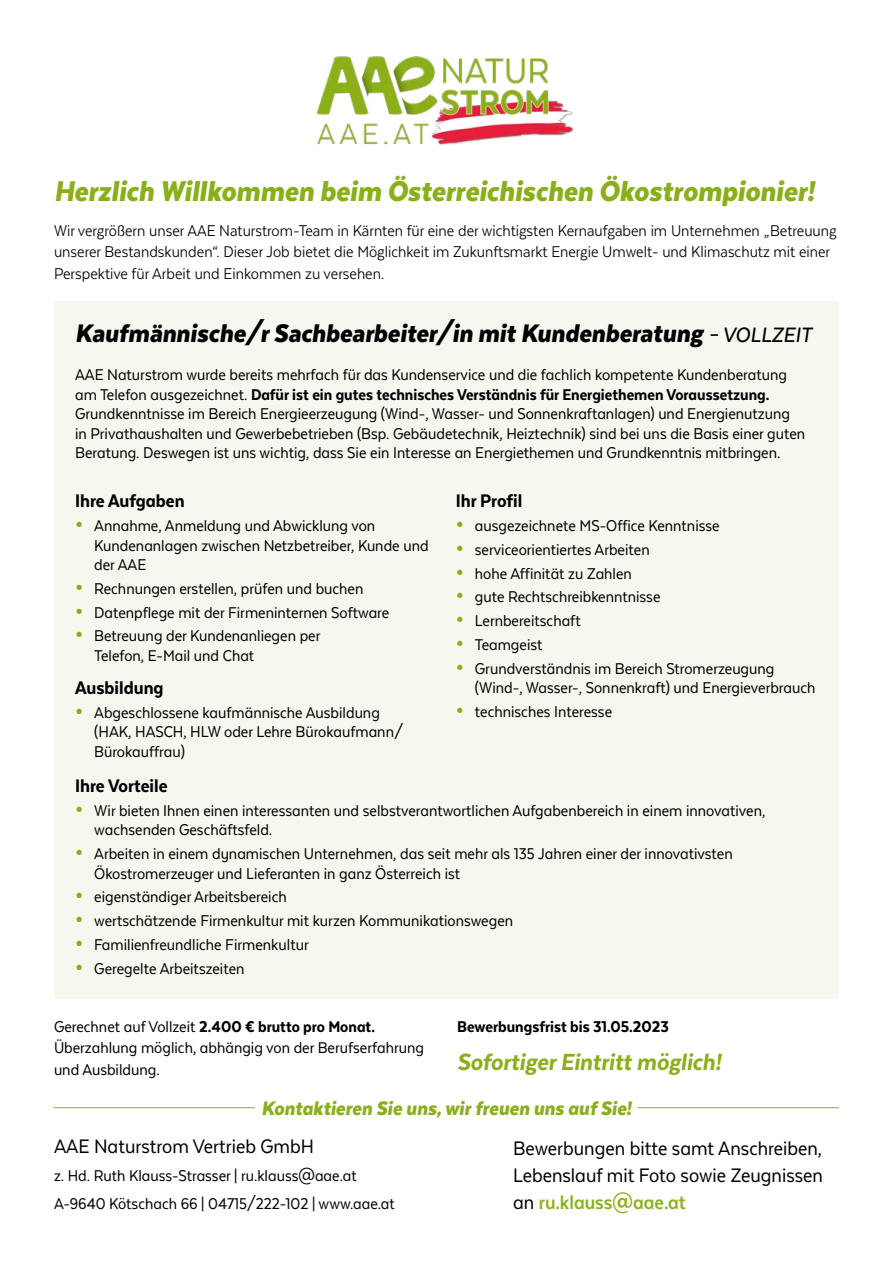
<style>
.page{position:relative;width:893px;height:1263px;background:#fff}
.page>*{position:absolute;margin:0;border:0;box-sizing:border-box;transform-origin:0 0}
.t1{font:italic 900 33px "Texta Narrow";color:#8baf1a}
.t2{font:italic 900 29.25px "Texta Narrow Alt";color:#000}
.t3{font:italic 800 27px "Texta Narrow Alt";color:#8baf1a}
.t4{font:22.5px/27px "Texta Narrow Alt";color:#000;text-align:justify}
.t5{font:italic 900 22.5px "Texta Narrow";color:#8baf1a}
.t6{font:800 21px "Texta Narrow Alt";color:#000}
.t7{font:18px/23.7px "Texta Narrow Alt";color:#000}
.t8{font:18px/21.6px "Texta Narrow";color:#000}
.t9{font:800 18px "Texta Narrow Alt";color:#000}
.s1{font-weight:500;font-size:24px}
.s2{font-weight:800}
.s3{font-weight:700;color:#8baf1a}
</style>
<div class="page">
<img style="left:316px;top:56px;width:258px;height:89px">
<div style="left:54px;top:301px;width:785px;height:698px;background:#f6f8ef;border-radius:4px"></div>
<hr style="left:54px;top:1107px;width:200px;height:1px;background:#8baf1a">
<hr style="left:638px;top:1107px;width:201px;height:1px;background:#8baf1a">
<h1 class="t1" style="left:54px;top:174px;width:762px">Herzlich Willkommen beim Österreichischen Ökostrompionier!</h1>
<p class="t8" style="left:54px;top:219px;width:784px">Wir vergrößern unser AAE Naturstrom-Team in Kärnten für eine der wichtigsten Kernaufgaben im Unternehmen „Betreuung unserer Bestandskunden“. Dieser Job bietet die Möglichkeit im Zukunftsmarkt Energie Umwelt- und Klimaschutz mit einer<br>Perspektive für Arbeit und Einkommen zu versehen.</p>
<h2 class="t2" style="left:75px;top:318px;width:738px">Kaufmännische/r Sachbearbeiter/in mit Kundenberatung <span class="s1">– VOLLZEIT</span></h2>
<p class="t7" style="left:75px;top:365px;width:732px;line-height:19.5px">AAE Naturstrom wurde bereits mehrfach für das Kundenservice und die fachlich kompetente Kundenberatung am Telefon ausgezeichnet. <span class="s2">Dafür ist ein gutes technisches Verständnis für Energiethemen Voraussetzung.<br></span>Grundkenntnisse im Bereich Energieerzeugung (Wind-, Wasser- und Sonnenkraftanlagen) und Energienutzung in Privathaushalten und Gewerbebetrieben (Bsp. Gebäudetechnik, Heiztechnik) sind bei uns die Basis einer guten Beratung. Deswegen ist uns wichtig, dass Sie ein Interesse an Energiethemen und Grundkenntnis mitbringen.</p>
<p class="t6" style="left:456px;top:490px;width:68px">Ihr Profil</p>
<p class="t7" style="left:475px;top:514px;width:301px">ausgezeichnete MS-Office Kenntnisse serviceorientiertes Arbeiten<br>hohe Affinität zu Zahlen<br>gute Rechtschreibkenntnisse<br>Lernbereitschaft<br>Teamgeist<br>Grundverständnis im Bereich Stromerzeugung</p>
<p class="t7" style="left:475px;top:676px;width:342px">(Wind-, Wasser-, Sonnenkraft) und Energieverbrauch technisches Interesse</p>
<p class="t6" style="left:75px;top:490px;width:111px">Ihre Aufgaben</p>
<p class="t7" style="left:94px;top:516px;width:336px;line-height:19.5px">Annahme, Anmeldung und Abwicklung von<br>Kundenanlagen zwischen Netzbetreiber, Kunde und der AAE</p>
<p class="t7" style="left:94px;top:576px;width:296px">Rechnungen erstellen, prüfen und buchen<br>Datenpflege mit der Firmeninternen Software<br>Betreuung der Kundenanliegen per</p>
<p class="t7" style="left:94px;top:643px;width:162px">Telefon, E-Mail und Chat</p>
<p class="t6" style="left:75px;top:677px;width:90px">Ausbildung</p>
<p class="t7" style="left:94px;top:702px;width:311px;line-height:19.5px">Abgeschlossene kaufmännische Ausbildung (HAK, HASCH, HLW oder Lehre Bürokaufmann/<br>Bürokauffrau)</p>
<p class="t6" style="left:75px;top:775px;width:94px">Ihre Vorteile</p>
<p class="t7" style="left:94px;top:801px;width:673px;line-height:19.5px">Wir bieten Ihnen einen interessanten und selbstverantwortlichen Aufgabenbereich in einem innovativen, wachsenden Geschäftsfeld.</p>
<p class="t7" style="left:94px;top:844px;width:640px;line-height:19.5px">Arbeiten in einem dynamischen Unternehmen, das seit mehr als 135 Jahren einer der innovativsten<br>Ökostromerzeuger und Lieferanten in ganz Österreich ist</p>
<p class="t7" style="left:94px;top:885px;width:420px">eigenständiger Arbeitsbereich<br>wertschätzende Firmenkultur mit kurzen Kommunikationswegen Familienfreundliche Firmenkultur<br>Geregelte Arbeitszeiten</p>
<p class="t7" style="left:54px;top:1015px;width:371px;line-height:21.6px">Gerechnet auf Vollzeit <span class="s2">2.400 € brutto pro Monat.<br></span>Überzahlung möglich, abhängig von der Berufserfahrung und Ausbildung.</p>
<p class="t9" style="left:457px;top:1017px;width:213px">Bewerbungsfrist bis 31.05.2023</p>
<h3 class="t3" style="left:457px;top:1048px;width:265px">Sofortiger Eintritt möglich!</h3>
<p class="t5" style="left:262px;top:1096px;width:371px">Kontaktieren Sie uns, wir freuen uns auf Sie!</p>
<p class="t4" style="left:54px;top:1132px;width:261px">AAE Naturstrom Vertrieb GmbH</p>
<p class="t7" style="left:54px;top:1161px;width:342px;line-height:27.9px">z. Hd. Ruth Klauss-Strasser | ru.klauss@aae.at<br>A-9640 Kötschach 66 | 04715/222-102 | www.aae.at</p>
<p class="t4" style="left:513px;top:1134px;width:311px">Bewerbungen bitte samt Anschreiben, Lebenslauf mit Foto sowie Zeugnissen an <span class="s3">ru.klauss@aae.at</span></p>
</div>
